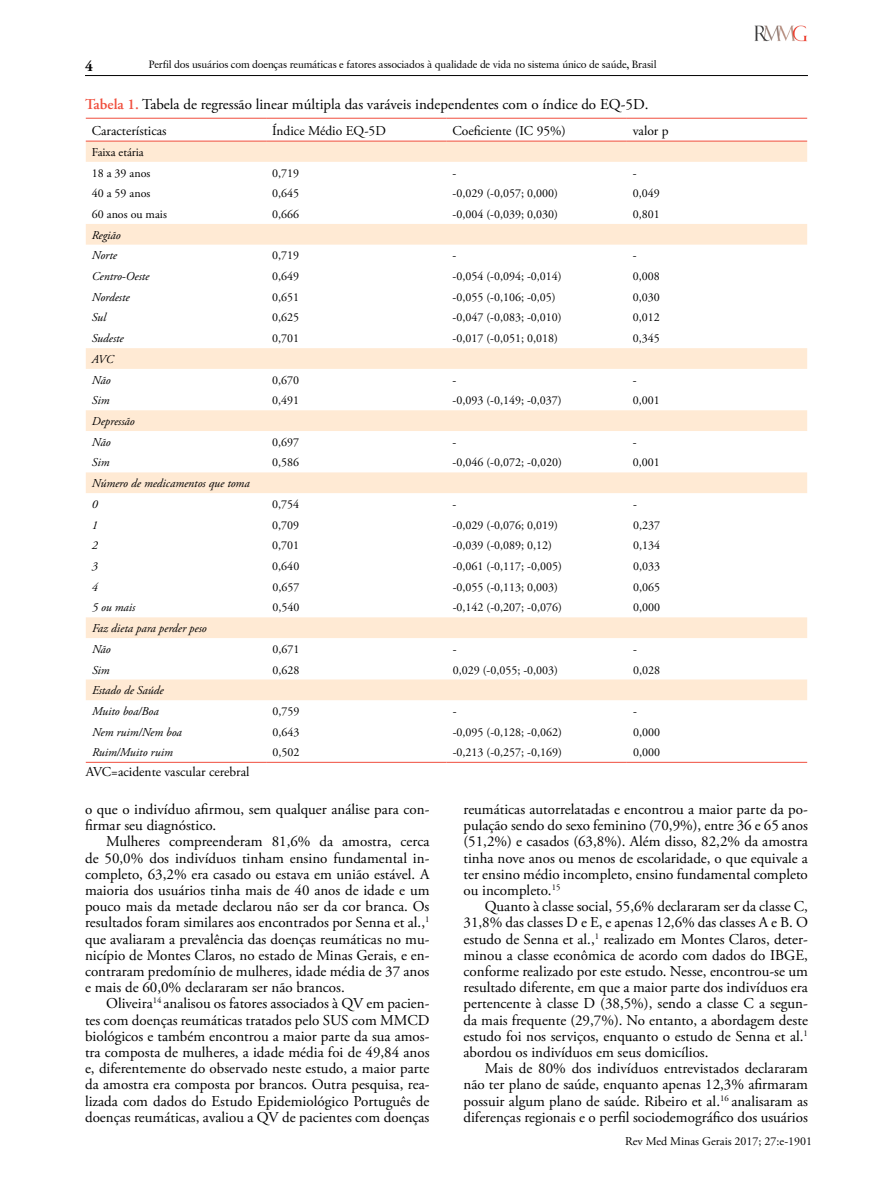
<style>
.page{position:relative;width:893px;height:1191px;background:#fff}
.page>*{position:absolute;margin:0;border:0;box-sizing:border-box;transform-origin:0 0}
.t1{font:15px/16.2px "Adobe Garamond Pro";color:#000;text-align:justify}
.t2{font:700 15px "Adobe Garamond Pro";color:#000}
.t3{font:13.5px "Adobe Garamond Pro";color:#000}
.t4{font:12px/20.7px "Adobe Garamond Pro";color:#000}
.t5{font:italic 12px/20.7px "Adobe Garamond Pro";color:#000}
.t6{font:10.5px "Garamond Retrospective S Si";letter-spacing:-.02em;color:#000}
.s1{font-weight:600;color:#f04e3d}
</style>
<div class="page">
<hr style="left:85px;top:75px;width:723px;height:1px;background:#000">
<img style="left:755px;top:26px;width:52px;height:16px">
<div style="left:86px;top:142px;width:721px;height:20px;background:#ffead4"></div>
<svg style="left:86px;top:224px;width:721px;height:476px"></svg>
<hr style="left:86px;top:118px;width:180px;height:1px;background:#f04e3d">
<hr style="left:266px;top:118px;width:180px;height:1px;background:#f04e3d">
<hr style="left:446px;top:118px;width:181px;height:1px;background:#f04e3d">
<hr style="left:627px;top:118px;width:180px;height:1px;background:#f04e3d">
<hr style="left:86px;top:141px;width:180px;height:1px;background:#f04e3d">
<hr style="left:266px;top:141px;width:180px;height:1px;background:#f04e3d">
<hr style="left:446px;top:141px;width:181px;height:1px;background:#f04e3d">
<hr style="left:627px;top:141px;width:180px;height:1px;background:#f04e3d">
<hr style="left:86px;top:762px;width:180px;height:1px;background:#f04e3d">
<hr style="left:266px;top:762px;width:180px;height:1px;background:#f04e3d">
<hr style="left:446px;top:762px;width:181px;height:1px;background:#f04e3d">
<hr style="left:627px;top:762px;width:180px;height:1px;background:#f04e3d">
<p class="t6" style="left:149px;top:58px;width:509px">Perfil dos usuários com doenças reumáticas e fatores associados à qualidade de vida no sistema único de saúde, Brasil</p>
<p class="t2" style="left:85px;top:57px;width:9px">4</p>
<p class="t1" style="left:85px;top:96px;width:565px"><span class="s1">Tabela 1.</span> Tabela de regressão linear múltipla das varáveis independentes com o índice do EQ-5D.</p>
<p class="t3" style="left:92px;top:122px;width:76px">Características</p>
<p class="t3" style="left:272px;top:122px;width:115px">Índice Médio EQ-5D</p>
<p class="t3" style="left:452px;top:122px;width:115px">Coeficiente (IC 95%)</p>
<p class="t3" style="left:633px;top:122px;width:37px">valor p</p>
<p class="t4" style="left:92px;top:142px;width:60px">Faixa etária<br>18 a 39 anos</p>
<p class="t4" style="left:272px;top:163px;width:28px">0,719</p>
<p class="t4" style="left:452px;top:163px;width:5px">-</p>
<p class="t4" style="left:633px;top:163px;width:5px">-</p>
<p class="t4" style="left:92px;top:183px;width:60px">40 a 59 anos</p>
<p class="t4" style="left:272px;top:183px;width:28px">0,645</p>
<p class="t4" style="left:452px;top:183px;width:107px">-0,029 (-0,057; 0,000)</p>
<p class="t4" style="left:633px;top:183px;width:28px">0,049</p>
<p class="t4" style="left:92px;top:204px;width:77px">60 anos ou mais</p>
<p class="t4" style="left:272px;top:204px;width:28px">0,666</p>
<p class="t4" style="left:452px;top:204px;width:107px">-0,004 (-0,039; 0,030)</p>
<p class="t4" style="left:633px;top:204px;width:28px">0,801</p>
<p class="t5" style="left:92px;top:225px;width:31px">Região<br>Norte</p>
<p class="t4" style="left:272px;top:246px;width:28px">0,719</p>
<p class="t4" style="left:452px;top:246px;width:5px">-</p>
<p class="t4" style="left:633px;top:246px;width:5px">-</p>
<p class="t5" style="left:92px;top:266px;width:59px">Centro-Oeste</p>
<p class="t4" style="left:272px;top:266px;width:28px">0,649</p>
<p class="t4" style="left:453px;top:266px;width:111px">-0,054 (-0,094; -0,014)</p>
<p class="t4" style="left:633px;top:266px;width:28px">0,008</p>
<p class="t5" style="left:92px;top:287px;width:39px">Nordeste</p>
<p class="t4" style="left:272px;top:287px;width:28px">0,651</p>
<p class="t4" style="left:453px;top:287px;width:105px">-0,055 (-0,106; -0,05)</p>
<p class="t4" style="left:633px;top:287px;width:28px">0,030</p>
<p class="t5" style="left:92px;top:308px;width:16px">Sul</p>
<p class="t4" style="left:272px;top:308px;width:28px">0,625</p>
<p class="t4" style="left:453px;top:308px;width:111px">-0,047 (-0,083; -0,010)</p>
<p class="t4" style="left:633px;top:308px;width:28px">0,012</p>
<p class="t5" style="left:92px;top:328px;width:33px">Sudeste</p>
<p class="t4" style="left:272px;top:328px;width:28px">0,701</p>
<p class="t4" style="left:453px;top:328px;width:107px">-0,017 (-0,051; 0,018)</p>
<p class="t4" style="left:633px;top:328px;width:28px">0,345</p>
<p class="t5" style="left:92px;top:349px;width:23px">AVC<br>Não</p>
<p class="t4" style="left:272px;top:370px;width:28px">0,670</p>
<p class="t4" style="left:453px;top:370px;width:5px">-</p>
<p class="t4" style="left:633px;top:370px;width:5px">-</p>
<p class="t5" style="left:92px;top:390px;width:19px">Sim</p>
<p class="t4" style="left:272px;top:390px;width:28px">0,491</p>
<p class="t4" style="left:453px;top:390px;width:111px">-0,093 (-0,149; -0,037)</p>
<p class="t4" style="left:633px;top:390px;width:28px">0,001</p>
<p class="t5" style="left:92px;top:411px;width:44px">Depressão<br>Não</p>
<p class="t4" style="left:272px;top:432px;width:28px">0,697</p>
<p class="t4" style="left:453px;top:432px;width:5px">-</p>
<p class="t4" style="left:633px;top:432px;width:5px">-</p>
<p class="t5" style="left:92px;top:452px;width:19px">Sim</p>
<p class="t4" style="left:272px;top:453px;width:28px">0,586</p>
<p class="t4" style="left:453px;top:453px;width:111px">-0,046 (-0,072; -0,020)</p>
<p class="t4" style="left:633px;top:453px;width:28px">0,001</p>
<p class="t5" style="left:92px;top:473px;width:159px">Número de medicamentos que toma<br>0</p>
<p class="t4" style="left:272px;top:494px;width:28px">0,754</p>
<p class="t4" style="left:453px;top:494px;width:5px">-</p>
<p class="t4" style="left:633px;top:494px;width:5px">-</p>
<p class="t5" style="left:92px;top:515px;width:7px">1</p>
<p class="t4" style="left:272px;top:515px;width:28px">0,709</p>
<p class="t4" style="left:453px;top:515px;width:107px">-0,029 (-0,076; 0,019)</p>
<p class="t4" style="left:633px;top:515px;width:28px">0,237</p>
<p class="t5" style="left:92px;top:535px;width:7px">2</p>
<p class="t4" style="left:272px;top:535px;width:28px">0,701</p>
<p class="t4" style="left:453px;top:535px;width:101px">-0,039 (-0,089; 0,12)</p>
<p class="t4" style="left:633px;top:535px;width:28px">0,134</p>
<p class="t5" style="left:92px;top:556px;width:7px">3</p>
<p class="t4" style="left:272px;top:556px;width:28px">0,640</p>
<p class="t4" style="left:453px;top:556px;width:111px">-0,061 (-0,117; -0,005)</p>
<p class="t4" style="left:633px;top:556px;width:28px">0,033</p>
<p class="t5" style="left:92px;top:577px;width:7px">4</p>
<p class="t4" style="left:272px;top:577px;width:28px">0,657</p>
<p class="t4" style="left:453px;top:577px;width:107px">-0,055 (-0,113; 0,003)</p>
<p class="t4" style="left:633px;top:577px;width:28px">0,065</p>
<p class="t5" style="left:92px;top:597px;width:45px">5 ou mais</p>
<p class="t4" style="left:272px;top:597px;width:28px">0,540</p>
<p class="t4" style="left:453px;top:597px;width:111px">-0,142 (-0,207; -0,076)</p>
<p class="t4" style="left:633px;top:597px;width:28px">0,000</p>
<p class="t5" style="left:92px;top:618px;width:116px">Faz dieta para perder peso<br>Não</p>
<p class="t4" style="left:272px;top:639px;width:28px">0,671</p>
<p class="t4" style="left:453px;top:639px;width:5px">-</p>
<p class="t4" style="left:633px;top:639px;width:5px">-</p>
<p class="t5" style="left:92px;top:659px;width:19px">Sim</p>
<p class="t4" style="left:272px;top:660px;width:28px">0,628</p>
<p class="t4" style="left:453px;top:660px;width:107px">0,029 (-0,055; -0,003)</p>
<p class="t4" style="left:633px;top:660px;width:28px">0,028</p>
<p class="t5" style="left:92px;top:680px;width:73px">Estado de Saúde<br>Muito boa/Boa</p>
<p class="t4" style="left:272px;top:701px;width:28px">0,759</p>
<p class="t4" style="left:453px;top:701px;width:5px">-</p>
<p class="t4" style="left:633px;top:701px;width:5px">-</p>
<p class="t5" style="left:92px;top:722px;width:91px">Nem ruim/Nem boa</p>
<p class="t4" style="left:272px;top:722px;width:28px">0,643</p>
<p class="t4" style="left:453px;top:722px;width:111px">-0,095 (-0,128; -0,062)</p>
<p class="t4" style="left:633px;top:722px;width:28px">0,000</p>
<p class="t5" style="left:92px;top:742px;width:82px">Ruim/Muito ruim</p>
<p class="t4" style="left:272px;top:742px;width:28px">0,502</p>
<p class="t4" style="left:453px;top:742px;width:111px">-0,213 (-0,257; -0,169)</p>
<p class="t4" style="left:633px;top:742px;width:28px">0,000</p>
<p class="t3" style="left:86px;top:763px;width:165px">AVC=acidente vascular cerebral</p>
<p class="t1" style="left:85px;top:801px;width:346px">o que o indivíduo afirmou, sem qualquer análise para con&shy;firmar seu diagnóstico.</p>
<p class="t1" style="left:85px;top:834px;width:346px;text-indent:21px">Mulheres compreenderam 81,6% da amostra, cerca de 50,0% dos indivíduos tinham ensino fundamental in&shy;completo, 63,2% era casado ou estava em união estável. A maioria dos usuários tinha mais de 40 anos de idade e um pouco mais da metade declarou não ser da cor branca. Os resultados foram similares aos encontrados por Senna et al.,<sup>1 </sup>que avaliaram a prevalência das doenças reumáticas no mu&shy;nicípio de Montes Claros, no estado de Minas Gerais, e en&shy;contraram predomínio de mulheres, idade média de 37 anos e mais de 60,0% declararam ser não brancos.</p>
<p class="t1" style="left:85px;top:996px;width:346px;text-indent:21px">Oliveira<sup>14</sup> analisou os fatores associados à QV em pacien&shy;tes com doenças reumáticas tratados pelo SUS com MMCD biológicos e também encontrou a maior parte da sua amos&shy;tra composta de mulheres, a idade média foi de 49,84 anos e, diferentemente do observado neste estudo, a maior parte da amostra era composta por brancos. Outra pesquisa, rea&shy;lizada com dados do Estudo Epidemiológico Português de doenças reumáticas, avaliou a QV de pacientes com doenças</p>
<p class="t1" style="left:463px;top:801px;width:346px">reumáticas autorrelatadas e encontrou a maior parte da po&shy;pulação sendo do sexo feminino (70,9%), entre 36 e 65 anos (51,2%) e casados (63,8%). Além disso, 82,2% da amostra tinha nove anos ou menos de escolaridade, o que equivale a ter ensino médio incompleto, ensino fundamental completo ou incompleto.<sup>15</sup></p>
<p class="t1" style="left:463px;top:898px;width:346px;text-indent:21px">Quanto à classe social, 55,6% declararam ser da classe C, 31,8% das classes D e E, e apenas 12,6% das classes A e B. O estudo de Senna et al.,<sup>1</sup> realizado em Montes Claros, deter&shy;minou a classe econômica de acordo com dados do IBGE, conforme realizado por este estudo. Nesse, encontrou-se um resultado diferente, em que a maior parte dos indivíduos era pertencente à classe D (38,5%), sendo a classe C a segun&shy;da mais frequente (29,7%). No entanto, a abordagem deste estudo foi nos serviços, enquanto o estudo de Senna et al.<sup>1 </sup>abordou os indivíduos em seus domicílios.</p>
<p class="t1" style="left:463px;top:1060px;width:346px;text-indent:21px">Mais de 80% dos indivíduos entrevistados declararam não ter plano de saúde, enquanto apenas 12,3% afirmaram possuir algum plano de saúde. Ribeiro et al.<sup>16</sup> analisaram as diferenças regionais e o perfil sociodemográfico dos usuários</p>
<p class="t4" style="left:625px;top:1131px;width:188px">Rev Med Minas Gerais 2017; 27:e-1901</p>
</div>
